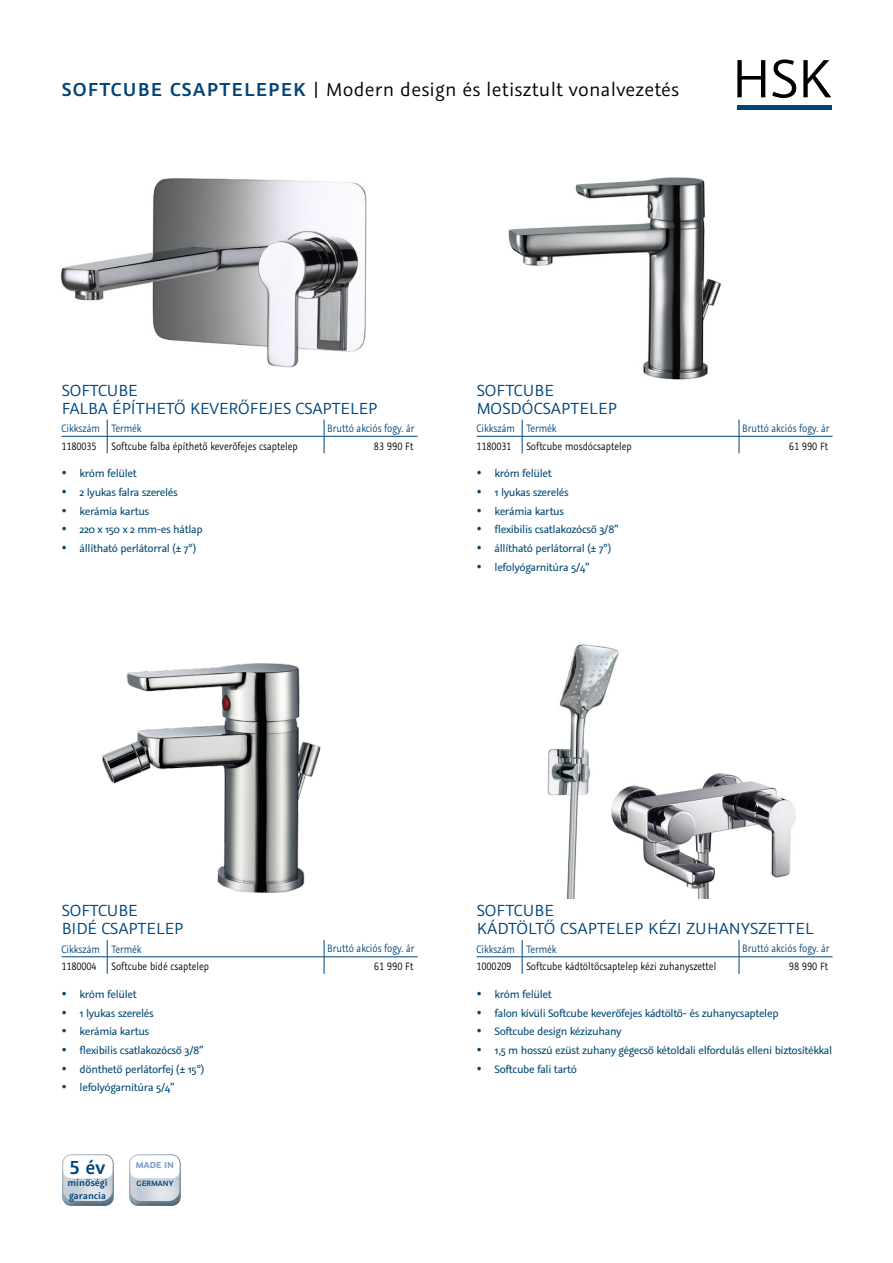
<style>
.page{position:relative;width:893px;height:1263px;background:#fff}
.page>*{position:absolute;margin:0;border:0;box-sizing:border-box;transform-origin:0 0}
.t1{font:21px "Graublau Sans";letter-spacing:.01em;color:#000}
.t2{font:600 21px "Graublau Sans";color:#004478}
.t3{font:18px/18px "Graublau Sans";color:#004478}
.t4{font:12px/18.6px "Graublau Sans";letter-spacing:-.03em;color:#004872}
.t5{font:12px "Graublau Sans";color:#000;scale:.85 1}
.t6{font:12px "Graublau Sans";color:#004478;scale:.85 1}
.t7{font:600 10.5px/12.6px "Graublau Sans";color:#004478}
.t8{font:700 9.75px "Graublau Sans";color:#7e9dca}
.t9{font:600 8.55px "Graublau Sans";color:#004478}
.s1{font-weight:600;color:#004478}
</style>
<div class="page">
<img style="left:61px;top:178px;width:306px;height:190px">
<img style="left:101px;top:663px;width:220px;height:230px">
<img style="left:508px;top:177px;width:213px;height:203px">
<img style="left:547px;top:644px;width:249px;height:255px">
<svg style="left:737px;top:60px;width:28px;height:37px"></svg>
<svg style="left:772px;top:59px;width:24px;height:39px"></svg>
<svg style="left:803px;top:60px;width:28px;height:37px"></svg>
<div style="left:737px;top:105px;width:95px;height:5px;background:#004478"></div>
<hr style="left:62px;top:436px;width:45px;height:1px;background:#004478">
<hr style="left:107px;top:436px;width:217px;height:1px;background:#004478">
<hr style="left:324px;top:436px;width:94px;height:1px;background:#004478">
<svg style="left:107px;top:420px;width:1px;height:33px"></svg>
<svg style="left:324px;top:420px;width:1px;height:33px"></svg>
<hr style="left:62px;top:956px;width:45px;height:1px;background:#004478">
<hr style="left:107px;top:956px;width:217px;height:1px;background:#004478">
<hr style="left:324px;top:956px;width:94px;height:1px;background:#004478">
<svg style="left:107px;top:940px;width:1px;height:34px"></svg>
<svg style="left:324px;top:940px;width:1px;height:34px"></svg>
<hr style="left:477px;top:436px;width:45px;height:1px;background:#004478">
<hr style="left:522px;top:436px;width:217px;height:1px;background:#004478">
<hr style="left:739px;top:436px;width:94px;height:1px;background:#004478">
<svg style="left:522px;top:420px;width:1px;height:33px"></svg>
<svg style="left:739px;top:420px;width:1px;height:33px"></svg>
<hr style="left:477px;top:956px;width:45px;height:1px;background:#004478">
<hr style="left:522px;top:956px;width:217px;height:1px;background:#004478">
<hr style="left:739px;top:956px;width:94px;height:1px;background:#004478">
<svg style="left:522px;top:940px;width:1px;height:34px"></svg>
<svg style="left:739px;top:940px;width:1px;height:34px"></svg>
<img style="left:62px;top:1154px;width:52px;height:52px">
<img style="left:129px;top:1154px;width:52px;height:52px">
<h1 class="t1" style="left:62px;top:77px;width:619px"><span class="s1">SOFTCUBE CSAPTELEPEK</span> | Modern design és letisztult vonalvezetés</h1>
<h2 class="t3" style="left:62px;top:381px;width:317px">SOFTCUBE<br>FALBA ÉPÍTHETŐ KEVERŐFEJES CSAPTELEP</h2>
<p class="t6" style="left:62px;top:421px;width:96px">Cikkszám Termék</p>
<p class="t6" style="left:327px;top:421px;width:104px">Bruttó akciós fogy. ár</p>
<p class="t5" style="left:62px;top:439px;width:279px">1180035 Softcube falba építhető keverőfejes csaptelep</p>
<p class="t5" style="left:374px;top:439px;width:48px">83 990 Ft</p>
<p class="t4" style="left:80px;top:464px;width:125px">króm felület<br>2 lyukas falra szerelés kerámia kartus<br>220 x 150 x 2 mm-es hátlap állítható perlátorral (± 7°)</p>
<h2 class="t3" style="left:477px;top:381px;width:142px">SOFTCUBE<br>MOSDÓCSAPTELEP</h2>
<p class="t6" style="left:477px;top:421px;width:96px">Cikkszám Termék</p>
<p class="t6" style="left:742px;top:421px;width:104px">Bruttó akciós fogy. ár</p>
<p class="t5" style="left:477px;top:439px;width:184px">1180031 Softcube mosdócsaptelep</p>
<p class="t5" style="left:789px;top:439px;width:48px">61 990 Ft</p>
<p class="t4" style="left:495px;top:464px;width:125px">króm felület<br>1 lyukas szerelés<br>kerámia kartus<br>flexibilis csatlakozócső 3/8” állítható perlátorral (± 7°) lefolyógarnitúra 5/4”</p>
<h2 class="t3" style="left:62px;top:901px;width:123px">SOFTCUBE<br>BIDÉ CSAPTELEP</h2>
<p class="t6" style="left:62px;top:941px;width:96px">Cikkszám Termék</p>
<p class="t6" style="left:327px;top:941px;width:104px">Bruttó akciós fogy. ár</p>
<p class="t5" style="left:62px;top:959px;width:175px">1180004 Softcube bidé csaptelep</p>
<p class="t5" style="left:374px;top:959px;width:48px">61 990 Ft</p>
<p class="t4" style="left:80px;top:985px;width:126px">króm felület<br>1 lyukas szerelés<br>kerámia kartus<br>flexibilis csatlakozócső 3/8” dönthető perlátorfej (± 15°) lefolyógarnitúra 5/4”</p>
<h1 class="t2" style="left:70px;top:1154px;width:37px">5 év</h1>
<p class="t8" style="left:136px;top:1159px;width:39px">MADE IN</p>
<p class="t9" style="left:136px;top:1178px;width:38px">GERMANY</p>
<p class="t7" style="left:67px;top:1176px;width:42px">minőségi garancia</p>
<h2 class="t3" style="left:477px;top:901px;width:338px">SOFTCUBE<br>KÁDTÖLTŐ CSAPTELEP KÉZI ZUHANYSZETTEL</h2>
<p class="t6" style="left:477px;top:941px;width:96px">Cikkszám Termék</p>
<p class="t6" style="left:742px;top:941px;width:104px">Bruttó akciós fogy. ár</p>
<p class="t5" style="left:477px;top:959px;width:283px">1000209 Softcube kádtöltőcsaptelep kézi zuhanyszettel</p>
<p class="t5" style="left:789px;top:959px;width:48px">98 990 Ft</p>
<p class="t4" style="left:495px;top:985px;width:339px">króm felület<br>falon kívüli Softcube keverőfejes kádtöltő- és zuhanycsaptelep<br>Softcube design kézizuhany<br>1,5 m hosszú ezüst zuhany gégecső kétoldali elfordulás elleni biztosítékkal Softcube fali tartó</p>
</div>
